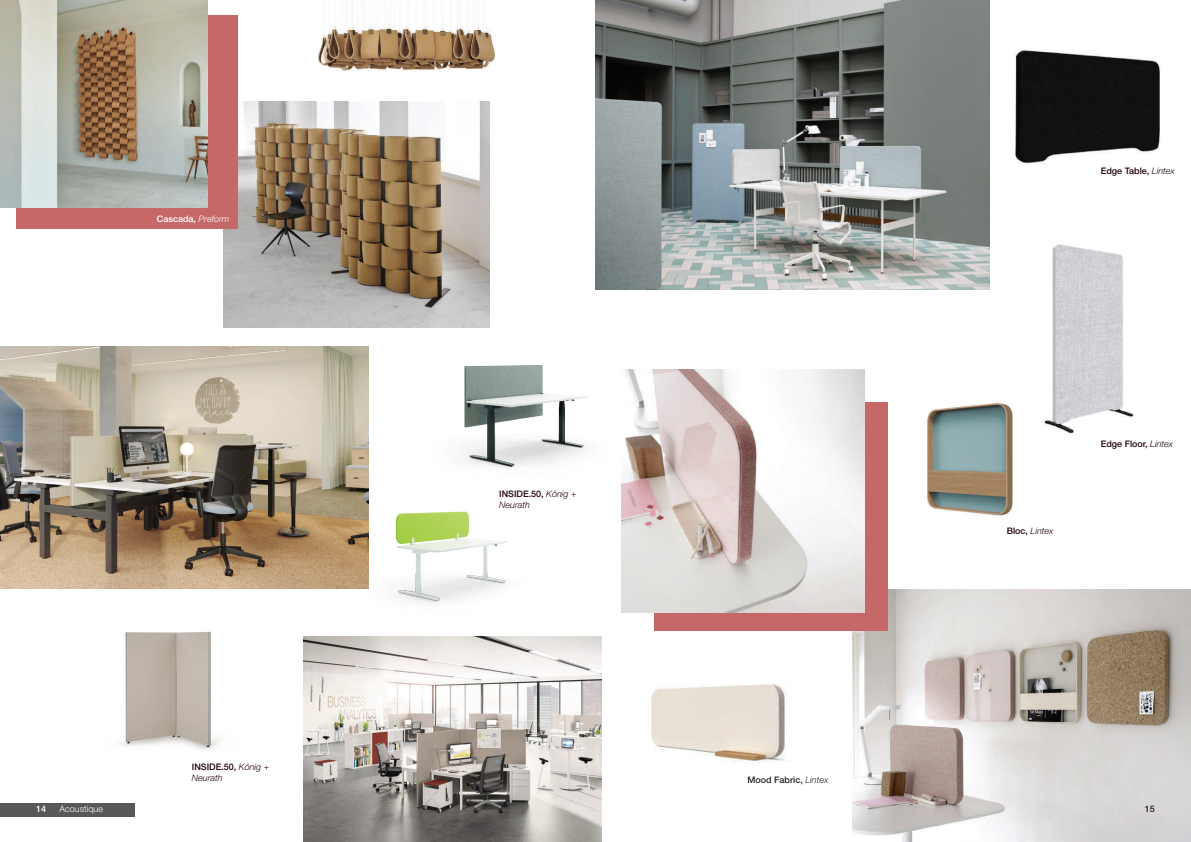
<style>
.page{position:relative;width:1191px;height:842px;background:#fff}
.page>*{position:absolute;margin:0;border:0;box-sizing:border-box;transform-origin:0 0}
.t1{font:italic 300 9px/10.8px "Helvetica Neue LT Std";color:#210307}
.t2{font:500 9px "Helvetica Neue LT Std";color:#210307}
.t3{font:500 9px "Helvetica Neue LT Std";color:#231f20}
.t4{font:500 9px "Helvetica Neue LT Std";color:#fff}
.t5{font:300 9px "Helvetica Neue LT Std";color:#fff}
.s1{font-weight:300;font-style:italic}
.s2{font-weight:500;font-style:normal}
</style>
<div class="page">
<img style="left:651px;top:684px;width:136px;height:79px">
<img style="left:0;top:346px;width:368px;height:243px">
<img style="left:462px;top:365px;width:167px;height:103px">
<img style="left:355px;top:478px;width:152px;height:125px">
<img style="left:303px;top:637px;width:298px;height:205px">
<img style="left:119px;top:631px;width:101px;height:119px">
<img style="left:852px;top:590px;width:339px;height:252px">
<div style="left:653px;top:403px;width:234px;height:228px;background:#c76868"></div>
<img style="left:1044px;top:244px;width:90px;height:190px">
<img style="left:1015px;top:50px;width:145px;height:114px">
<img style="left:621px;top:370px;width:243px;height:243px">
<img style="left:595px;top:0;width:395px;height:290px">
<img style="left:927px;top:403px;width:86px;height:113px">
<div style="left:0;top:803px;width:135px;height:14px;background:#57585a"></div>
<img style="left:318px;top:0;width:178px;height:184px">
<img style="left:223px;top:101px;width:266px;height:226px">
<div style="left:16px;top:15px;width:221px;height:214px;background:#c76868"></div>
<img style="left:0;top:0;width:208px;height:208px">
<p class="t4" style="left:157px;top:213px;width:74px">Cascada, <span class="s1">Preform</span></p>
<p class="t1" style="left:192px;top:761px;width:79px"><span class="s2">INSIDE.50,</span> König +<br>Neurath</p>
<p class="t1" style="left:499px;top:488px;width:79px"><span class="s2">INSIDE.50,</span> König +<br>Neurath</p>
<p class="t3" style="left:747px;top:774px;width:82px">Mood Fabric, <span class="s1">Lintex</span></p>
<p class="t2" style="left:1100px;top:165px;width:75px">Edge Table, <span class="s1">Lintex</span></p>
<p class="t1" style="left:1006px;top:526px;width:48px"><span class="s2">Bloc,</span> Lintex</p>
<p class="t2" style="left:1100px;top:438px;width:74px">Edge Floor, <span class="s1">Lintex</span></p>
<p class="t4" style="left:36px;top:804px;width:12px">14</p>
<p class="t5" style="left:60px;top:804px;width:45px">Acoustique</p>
<p class="t3" style="left:1145px;top:804px;width:12px">15</p>
</div>
